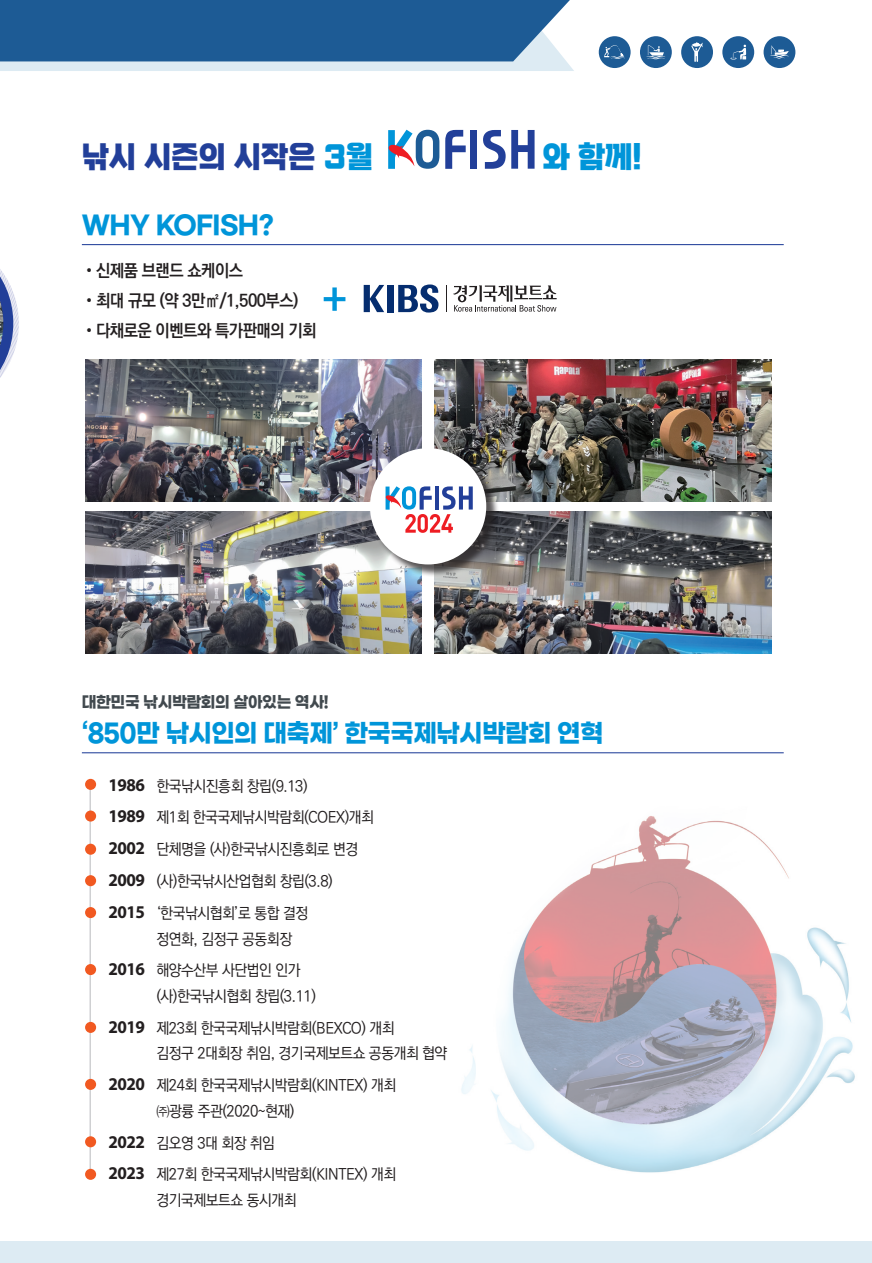
<style>
.page{position:relative;width:872px;height:1263px;background:#fff}
.page>*{position:absolute;margin:0;border:0;box-sizing:border-box;transform-origin:0 0}
.t1{font:700 30.45px "Gong Gothic";letter-spacing:.01em;color:#223f99;scale:.93 1}
.t2{font:700 30.45px "Gong Gothic";color:#0095d9;scale:.93 1}
.중제_국문{font:700 25.5px "Gmarket Sans";letter-spacing:-.025em;color:#0095d9;scale:.96 1}
.개요_본문{font:700 17.25px "Ko Pub World Dotum";letter-spacing:-.03em;color:#231f20;scale:.95 1}
.중제_국문-2{font:700 16.05px "Gmarket Sans";letter-spacing:-.025em;color:#41494e;scale:.96 1}
.개요_본문-2{font:500 15.45px "Ko Pub Dotum";letter-spacing:-.03em;color:#231f20;scale:.95 1}
.s1{color:#0095d9}
.s2{font-family:"Myriad Pro";font-weight:700;font-size:18px}
</style>
<div class="page">
<svg style="left:0;top:0;width:574px;height:71px"></svg>
<div style="left:640px;top:36px;width:32px;height:32px;background:#1d5b95;border-radius:50%"></div>
<svg style="left:646px;top:45px;width:19px;height:15px"></svg>
<div style="left:722px;top:36px;width:32px;height:32px;background:#1d5b95;border-radius:50%"></div>
<svg style="left:730px;top:45px;width:16px;height:15px"></svg>
<div style="left:599px;top:36px;width:31px;height:32px;background:#1d5b95;border-radius:50%"></div>
<svg style="left:604px;top:45px;width:21px;height:14px"></svg>
<div style="left:681px;top:36px;width:32px;height:32px;background:#1d5b95;border-radius:50%"></div>
<svg style="left:691px;top:42px;width:12px;height:20px"></svg>
<div style="left:763px;top:36px;width:32px;height:32px;background:#1d5b95;border-radius:50%"></div>
<svg style="left:770px;top:46px;width:19px;height:13px"></svg>
<svg style="left:445px;top:130px;width:21px;height:39px"></svg>
<div style="left:470px;top:130px;width:7px;height:39px;background:#223f99"></div>
<svg style="left:483px;top:130px;width:22px;height:39px"></svg>
<svg style="left:511px;top:130px;width:23px;height:39px"></svg>
<svg style="left:388px;top:130px;width:51px;height:39px"></svg>
<svg style="left:0;top:269px;width:19px;height:109px"></svg>
<hr style="left:82px;top:244px;width:701px;height:1px;background:#223f99">
<img style="left:85px;top:360px;width:336px;height:141px">
<img style="left:435px;top:360px;width:336px;height:141px">
<img style="left:85px;top:511px;width:336px;height:142px">
<img style="left:435px;top:511px;width:336px;height:142px">
<hr style="left:82px;top:752px;width:701px;height:1px;background:#223f99">
<hr style="left:90px;top:784px;width:1px;height:392px;background:#bcbdc0">
<div style="left:85px;top:779px;width:11px;height:11px;background:#f15921;border-radius:50%"></div>
<div style="left:85px;top:810px;width:11px;height:11px;background:#f15921;border-radius:50%"></div>
<div style="left:85px;top:844px;width:11px;height:11px;background:#f15921;border-radius:50%"></div>
<div style="left:85px;top:875px;width:11px;height:11px;background:#f15921;border-radius:50%"></div>
<div style="left:85px;top:907px;width:11px;height:11px;background:#f15921;border-radius:50%"></div>
<div style="left:85px;top:964px;width:11px;height:11px;background:#f15921;border-radius:50%"></div>
<div style="left:85px;top:1022px;width:11px;height:11px;background:#f15921;border-radius:50%"></div>
<div style="left:85px;top:1079px;width:11px;height:11px;background:#f15921;border-radius:50%"></div>
<div style="left:85px;top:1136px;width:11px;height:11px;background:#f15921;border-radius:50%"></div>
<div style="left:85px;top:1169px;width:11px;height:11px;background:#f15921;border-radius:50%"></div>
<img style="left:461px;top:816px;width:394px;height:357px">
<div style="left:0;top:1242px;width:872px;height:21px;background:#ddebf3"></div>
<div style="left:371px;top:450px;width:128px;height:127px;background:#231f20;opacity:.75"></div>
<div style="left:370px;top:448px;width:116px;height:116px;background:#fff;border-radius:50%"></div>
<svg style="left:385px;top:486px;width:88px;height:47px"></svg>
<svg style="left:453px;top:285px;width:103px;height:27px"></svg>
<svg style="left:446px;top:285px;width:1px;height:27px"></svg>
<svg style="left:364px;top:285px;width:20px;height:27px"></svg>
<div style="left:387px;top:285px;width:6px;height:27px;background:#052d6f"></div>
<svg style="left:398px;top:284px;width:40px;height:29px"></svg>
<svg style="left:324px;top:287px;width:21px;height:24px"></svg>
<p class="t1" style="left:82px;top:140px;width:314px">낚시 시즌의 시작은 <span class="s1">3월</span></p>
<p class="t2" style="left:543px;top:140px;width:108px">와 함께!</p>
<p class="중제_국문" style="left:82px;top:211px;width:202px">WHY KOFISH?</p>
<p class="개요_본문" style="left:82px;top:258px;width:171px">・신제품 브랜드 쇼케이스</p>
<p class="개요_본문" style="left:82px;top:288px;width:229px">・최대 규모 (약 3만㎡/1,500부스)</p>
<p class="개요_본문" style="left:82px;top:318px;width:248px">・다채로운 이벤트와 특가판매의 기회</p>
<p class="중제_국문-2" style="left:82px;top:693px;width:258px">대한민국 낚시박람회의 살아있는 역사!</p>
<p class="중제_국문" style="left:82px;top:719px;width:545px">‘850만 낚시인의 대축제’ 한국국제낚시박람회 연혁</p>
<p class="개요_본문-2" style="left:108px;top:778px;width:211px"><span class="s2">1986</span> 한국낚시진흥회 창립(9.13)</p>
<p class="개요_본문-2" style="left:108px;top:810px;width:281px"><span class="s2">1989</span> 제1회 한국국제낚시박람회(COEX)개최</p>
<p class="개요_본문-2" style="left:108px;top:842px;width:264px"><span class="s2">2002</span> 단체명을 (사)한국낚시진흥회로 변경</p>
<p class="개요_본문-2" style="left:108px;top:874px;width:238px"><span class="s2">2009</span> (사)한국낚시산업협회 창립(3.8)</p>
<p class="개요_본문-2" style="left:108px;top:905px;width:212px"><span class="s2">2015</span> ‘한국낚시협회’로 통합 결정</p>
<p class="개요_본문-2" style="left:156px;top:931px;width:144px">정연화, 김정구 공동회장</p>
<p class="개요_본문-2" style="left:108px;top:963px;width:204px"><span class="s2">2016</span> 해양수산부 사단법인 인가</p>
<p class="개요_본문-2" style="left:156px;top:988px;width:169px">(사)한국낚시협회 창립(3.11)</p>
<p class="개요_본문-2" style="left:108px;top:1020px;width:303px"><span class="s2">2019</span> 제23회 한국국제낚시박람회(BEXCO) 개최</p>
<p class="개요_본문-2" style="left:156px;top:1046px;width:308px">김정구 2대회장 취임, 경기국제보트쇼 공동개최 협약</p>
<p class="개요_본문-2" style="left:108px;top:1078px;width:304px"><span class="s2">2020</span> 제24회 한국국제낚시박람회(KINTEX) 개최</p>
<p class="개요_본문-2" style="left:156px;top:1103px;width:147px">㈜광륭 주관(2020~현재)</p>
<p class="개요_본문-2" style="left:108px;top:1135px;width:177px"><span class="s2">2022</span> 김오영 3대 회장 취임</p>
<p class="개요_본문-2" style="left:108px;top:1167px;width:304px"><span class="s2">2023</span> 제27회 한국국제낚시박람회(KINTEX) 개최</p>
<p class="개요_본문-2" style="left:156px;top:1192px;width:149px">경기국제보트쇼 동시개최</p>
</div>
